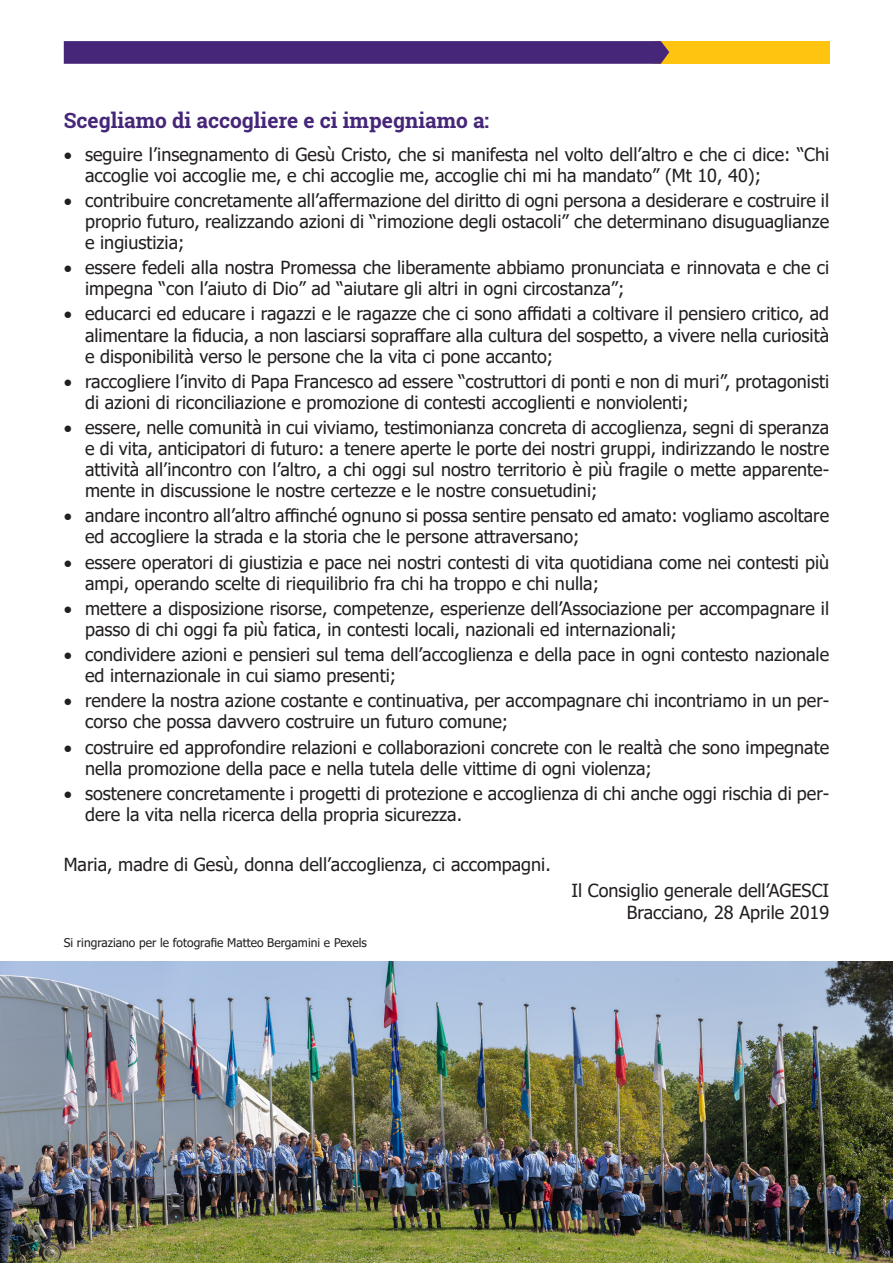
<style>
.page{position:relative;width:893px;height:1263px;background:#fff}
.page>*{position:absolute;margin:0;border:0;box-sizing:border-box;transform-origin:0 0}
.t1{font:700 21px "Roboto Slab";color:#462678}
.Normal__Web{font:18px/21px "Tahoma";color:#231f20}
.t2{font:12px "Tahoma";color:#231f20}
</style>
<div class="page">
<img style="left:0;top:961px;width:893px;height:302px">
<div style="left:653px;top:41px;width:176px;height:23px;background:#ffc40f"></div>
<svg style="left:64px;top:41px;width:605px;height:23px;background:#492979"></svg>
<p class="t1" style="left:64px;top:106px;width:427px">Scegliamo di accogliere e ci impegniamo a:</p>
<p class="Normal__Web" style="left:85px;top:145px;width:746px;text-indent:-21px">• seguire l’insegnamento di Gesù Cristo, che si manifesta nel volto dell’altro e che ci dice: “Chi accoglie voi accoglie me, e chi accoglie me, accoglie chi mi ha mandato” (Mt 10, 40);</p>
<p class="Normal__Web" style="left:85px;top:191px;width:746px;text-align:justify;text-indent:-21px">• contribuire concretamente all’affermazione del diritto di ogni persona a desiderare e costruire il proprio futuro, realizzando azioni di “rimozione degli ostacoli” che determinano disuguaglianze e ingiustizia;</p>
<p class="Normal__Web" style="left:85px;top:258px;width:746px;text-indent:-21px">• essere fedeli alla nostra Promessa che liberamente abbiamo pronunciata e rinnovata e che ci impegna “con l’aiuto di Dio” ad “aiutare gli altri in ogni circostanza”;</p>
<p class="Normal__Web" style="left:85px;top:304px;width:746px;text-align:justify;text-indent:-21px">• educarci ed educare i ragazzi e le ragazze che ci sono affidati a coltivare il pensiero critico, ad alimentare la fiducia, a non lasciarsi sopraffare alla cultura del sospetto, a vivere nella curiosità e disponibilità verso le persone che la vita ci pone accanto;</p>
<p class="Normal__Web" style="left:85px;top:372px;width:746px;text-indent:-21px">• raccogliere l’invito di Papa Francesco ad essere “costruttori di ponti e non di muri”, protagonisti di azioni di riconciliazione e promozione di contesti accoglienti e nonviolenti;</p>
<p class="Normal__Web" style="left:85px;top:418px;width:746px;text-align:justify;text-indent:-21px">• essere, nelle comunità in cui viviamo, testimonianza concreta di accoglienza, segni di speranza e di vita, anticipatori di futuro: a tenere aperte le porte dei nostri gruppi, indirizzando le nostre attività all’incontro con l’altro, a chi oggi sul nostro territorio è più fragile o mette apparente&shy;mente in discussione le nostre certezze e le nostre consuetudini;</p>
<p class="Normal__Web" style="left:85px;top:506px;width:746px;text-indent:-21px">• andare incontro all’altro affinché ognuno si possa sentire pensato ed amato: vogliamo ascoltare ed accogliere la strada e la storia che le persone attraversano;</p>
<p class="Normal__Web" style="left:85px;top:552px;width:746px;text-indent:-21px">• essere operatori di giustizia e pace nei nostri contesti di vita quotidiana come nei contesti più ampi, operando scelte di riequilibrio fra chi ha troppo e chi nulla;</p>
<p class="Normal__Web" style="left:85px;top:599px;width:746px;text-indent:-21px">• mettere a disposizione risorse, competenze, esperienze dell’Associazione per accompagnare il passo di chi oggi fa più fatica, in contesti locali, nazionali ed internazionali;</p>
<p class="Normal__Web" style="left:85px;top:645px;width:746px;text-indent:-21px">• condividere azioni e pensieri sul tema dell’accoglienza e della pace in ogni contesto nazionale ed internazionale in cui siamo presenti;</p>
<p class="Normal__Web" style="left:85px;top:691px;width:746px;text-indent:-21px">• rendere la nostra azione costante e continuativa, per accompagnare chi incontriamo in un per&shy;corso che possa davvero costruire un futuro comune;</p>
<p class="Normal__Web" style="left:85px;top:737px;width:746px;text-indent:-21px">• costruire ed approfondire relazioni e collaborazioni concrete con le realtà che sono impegnate nella promozione della pace e nella tutela delle vittime di ogni violenza;</p>
<p class="Normal__Web" style="left:85px;top:784px;width:746px;text-indent:-21px">• sostenere concretamente i progetti di protezione e accoglienza di chi anche oggi rischia di per&shy;dere la vita nella ricerca della propria sicurezza.</p>
<p class="Normal__Web" style="left:64px;top:855px;width:489px">Maria, madre di Gesù, donna dell’accoglienza, ci accompagni.</p>
<p class="Normal__Web" style="left:571px;top:881px;width:259px">Il Consiglio generale dell’AGESCI</p>
<p class="Normal__Web" style="left:627px;top:903px;width:204px">Bracciano, 28 Aprile 2019</p>
<p class="t2" style="left:64px;top:935px;width:305px">Si ringraziano per le fotografie Matteo Bergamini e Pexels</p>
</div>
